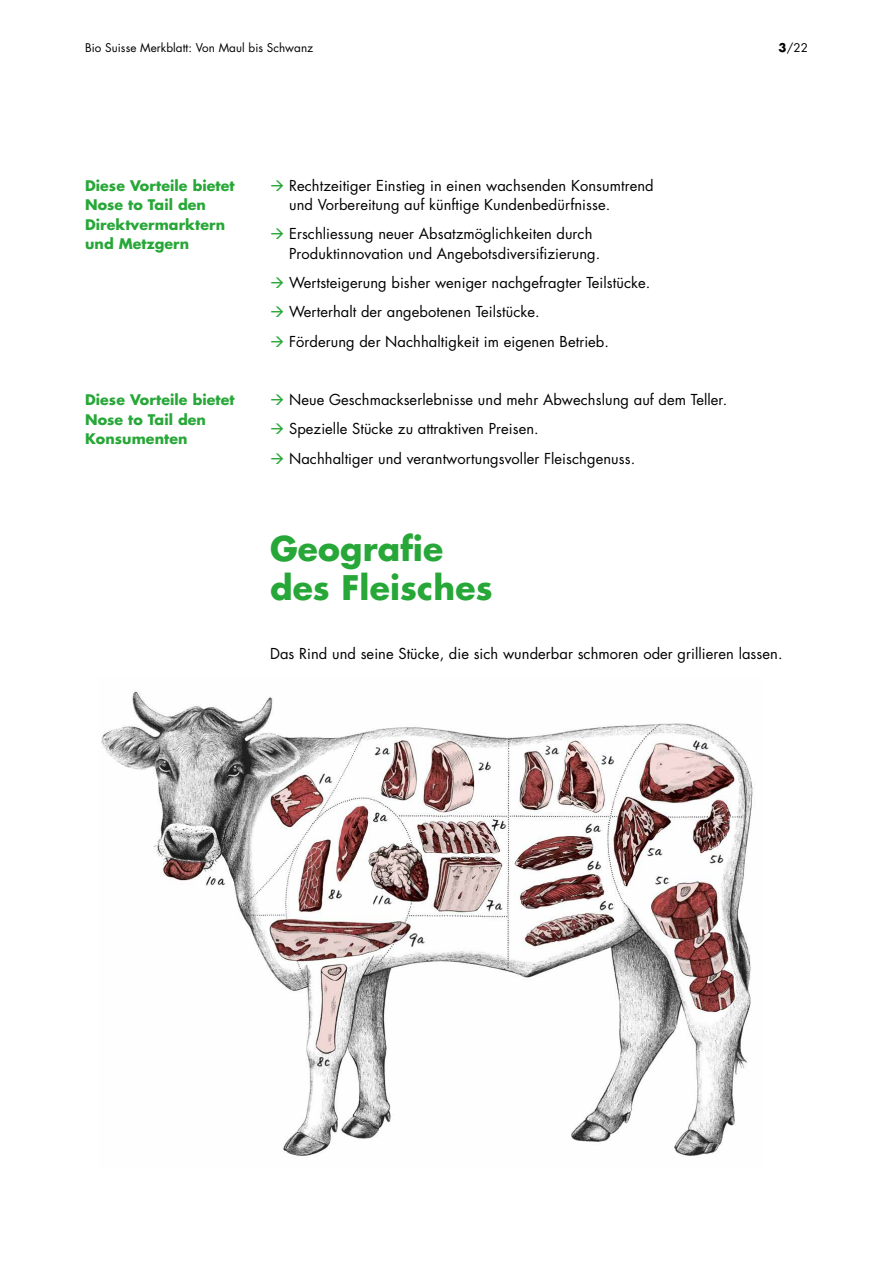
<style>
.page{position:relative;width:893px;height:1263px;background:#fff}
.page>*{position:absolute;margin:0;border:0;box-sizing:border-box;transform-origin:0 0}
.t1{font:700 33px/39px "Futura Std";letter-spacing:.005em;color:#27a737}
.t2{font:14.7px/19.5px "Futura Std";letter-spacing:.005em;color:#000}
.t3{font:700 14.25px/19.5px "Futura Std";letter-spacing:.005em;color:#27a737}
.t4{font:11.7px "Futura Std";letter-spacing:.005em;color:#000}
.s1{font-weight:700}
.s2{color:#27a737}
</style>
<div class="page">
<img style="left:101px;top:691px;width:652px;height:465px">
<p class="t4" style="left:85px;top:40px;width:230px">Bio Suisse Merkblatt: Von Maul bis Schwanz</p>
<p class="t4" style="left:779px;top:40px;width:31px"><span class="s1">3</span>/22</p>
<p class="t3" style="left:85px;top:175px;width:151px">Diese Vorteile bietet<br>Nose to Tail den<br>Direktvermarktern und Metzgern</p>
<p class="t3" style="left:85px;top:390px;width:151px">Diese Vorteile bietet<br>Nose to Tail den<br>Konsumenten</p>
<p class="t2" style="left:289px;top:176px;width:366px;text-indent:-19px"><span class="s2">→</span> Rechtzeitiger Einstieg in einen wachsenden Konsumtrend und Vorbereitung auf künftige Kundenbedürfnisse.</p>
<p class="t2" style="left:289px;top:224px;width:313px;text-indent:-19px"><span class="s2">→</span> Erschliessung neuer Absatzmöglichkeiten durch<br>Produktinnovation und Angebotsdiversifizierung.</p>
<p class="t2" style="left:270px;top:273px;width:382px"><span class="s2">→</span> Wertsteigerung bisher weniger nachgefragter Teilstücke.</p>
<p class="t2" style="left:270px;top:302px;width:271px"><span class="s2">→</span> Werterhalt der angebotenen Teilstücke.</p>
<p class="t2" style="left:270px;top:332px;width:341px"><span class="s2">→</span> Förderung der Nachhaltigkeit im eigenen Betrieb.</p>
<p class="t2" style="left:270px;top:390px;width:459px"><span class="s2">→</span> Neue Geschmackserlebnisse und mehr Abwechslung auf dem Teller.</p>
<p class="t2" style="left:270px;top:419px;width:270px"><span class="s2">→</span> Spezielle Stücke zu attraktiven Preisen.</p>
<p class="t2" style="left:270px;top:449px;width:367px"><span class="s2">→</span> Nachhaltiger und verantwortungsvoller Fleischgenuss.</p>
<h1 class="t1" style="left:270px;top:529px;width:224px">Geografie des Fleisches</h1>
<p class="t2" style="left:270px;top:644px;width:514px">Das Rind und seine Stücke, die sich wunderbar schmoren oder grillieren lassen.</p>
</div>
